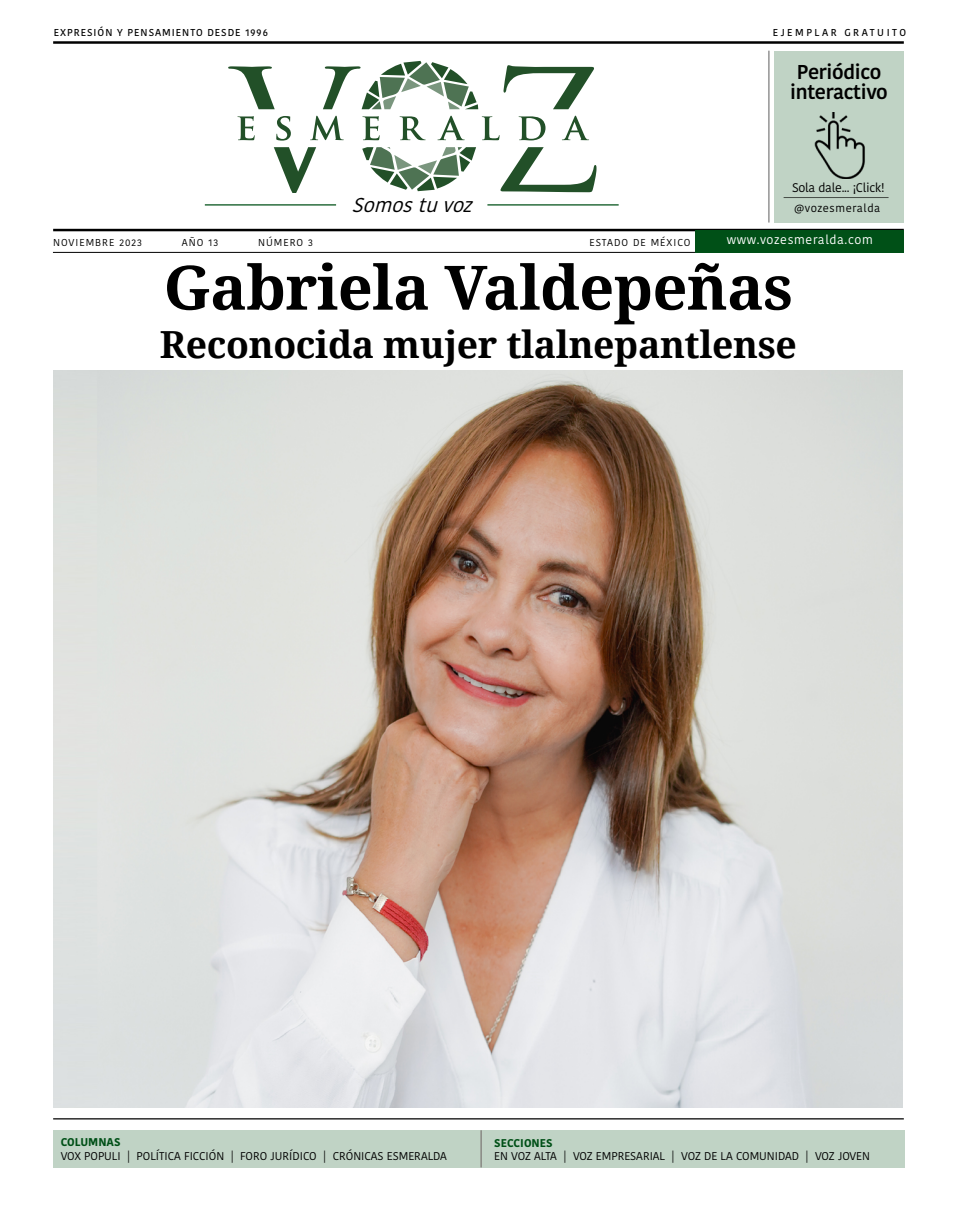
<style>
.page{position:relative;width:957px;height:1205px;background:#fff}
.page>*{position:absolute;margin:0;border:0;box-sizing:border-box;transform-origin:0 0}
.t1{font:700 61.25px "Droid Serif";letter-spacing:-.01em;color:#000}
.t2{font:700 37.38px "Droid Serif";letter-spacing:-.01em;color:#000}
.t3{font:500 20px/20px "Kohinoor Devanagari";letter-spacing:-.015em;color:#000;text-align:center}
.t4{font:italic 20px "Kohinoor Devanagari";color:#000}
.t5{font:12.5px "Kohinoor Devanagari";letter-spacing:.05em;color:#fff}
.t6{font:12.5px "Kohinoor Devanagari";letter-spacing:-.02em;color:#000}
.t7{font:11.25px "Kohinoor Devanagari";color:#000}
.t8{font:700 11.25px "Kohinoor Devanagari";color:#005017}
.t9{font:11.25px "Kohinoor Devanagari";letter-spacing:.05em;color:#000}
.t10{font:10px "Kohinoor Devanagari";letter-spacing:.1em;color:#000}
.t11{font:600 10px "Kohinoor Devanagari";letter-spacing:.1em;color:#000}
.t12{font:600 10px "Kohinoor Devanagari";letter-spacing:.25em;color:#000}
</style>
<div class="page">
<img style="left:54px;top:371px;width:848px;height:737px">
<hr style="left:53px;top:252px;width:652px;height:1px;background:#000">
<div style="left:53px;top:1130px;width:851px;height:37px;background:#c0d3c5"></div>
<hr style="left:53px;top:1118px;width:851px;height:1px;background:#000">
<hr style="left:481px;top:1130px;width:1px;height:37px;background:#6c6361">
<hr style="left:53px;top:229px;width:851px;height:2px;background:#000">
<div style="left:774px;top:51px;width:130px;height:172px;background:#c0d3c5"></div>
<div style="left:695px;top:230px;width:209px;height:23px;background:#005017"></div>
<hr style="left:768px;top:51px;width:1px;height:172px;background:#000">
<hr style="left:783px;top:197px;width:105px;height:1px;background:#000">
<hr style="left:205px;top:204px;width:131px;height:1px;background:#005017">
<hr style="left:487px;top:204px;width:131px;height:1px;background:#005017">
<hr style="left:53px;top:41px;width:851px;height:3px;background:#000">
<svg style="left:228px;top:66px;width:47px;height:43px"></svg>
<svg style="left:274px;top:147px;width:42px;height:46px"></svg>
<svg style="left:503px;top:65px;width:91px;height:44px"></svg>
<svg style="left:500px;top:147px;width:96px;height:45px"></svg>
<svg style="left:237px;top:116px;width:18px;height:24px"></svg>
<svg style="left:276px;top:116px;width:15px;height:25px"></svg>
<svg style="left:310px;top:116px;width:34px;height:24px"></svg>
<svg style="left:362px;top:116px;width:17px;height:24px"></svg>
<svg style="left:399px;top:116px;width:26px;height:24px"></svg>
<svg style="left:437px;top:116px;width:28px;height:24px"></svg>
<svg style="left:482px;top:116px;width:17px;height:24px"></svg>
<svg style="left:518px;top:116px;width:27px;height:24px"></svg>
<svg style="left:562px;top:116px;width:27px;height:24px"></svg>
<svg style="left:323px;top:61px;width:155px;height:48px"></svg>
<svg style="left:362px;top:147px;width:114px;height:44px"></svg>
<img style="left:806px;top:113px;width:66px;height:65px">
<p class="t11" style="left:54px;top:27px;width:216px">EXPRESIÓN Y PENSAMIENTO DESDE 1996</p>
<p class="t12" style="left:773px;top:27px;width:135px">EJEMPLAR GRATUITO</p>
<h3 class="t3" style="left:790px;top:62px;width:99px">Periódico interactivo</h3>
<p class="t6" style="left:792px;top:181px;width:94px">Sola dale... ¡Click!</p>
<h3 class="t4" style="left:352px;top:194px;width:129px">Somostuvoz</h3>
<p class="t9" style="left:794px;top:202px;width:88px">@vozesmeralda</p>
<p class="t10" style="left:53px;top:236px;width:90px">NOVIEMBRE 2023</p>
<p class="t10" style="left:182px;top:236px;width:38px">AÑO 13</p>
<p class="t10" style="left:258px;top:236px;width:56px">NÚMERO 3</p>
<p class="t10" style="left:589px;top:236px;width:102px">ESTADO DE MÉXICO</p>
<p class="t5" style="left:727px;top:233px;width:148px">www.vozesmeralda.com</p>
<h1 class="t1" style="left:164px;top:253px;width:631px">Gabriela Valdepeñas</h1>
<h2 class="t2" style="left:160px;top:324px;width:638px">Reconocida mujer tlalnepantlense</h2>
<p class="t8" style="left:61px;top:1135px;width:61px">COLUMNAS</p>
<p class="t7" style="left:61px;top:1149px;width:388px">VOX POPULI | POLÍTICA FICCIÓN | FORO JURÍDICO | CRÓNICAS ESMERALDA</p>
<p class="t8" style="left:494px;top:1136px;width:60px">SECCIONES</p>
<p class="t7" style="left:494px;top:1150px;width:377px">EN VOZ ALTA | VOZ EMPRESARIAL | VOZ DE LA COMUNIDAD | VOZ JOVEN</p>
</div>
